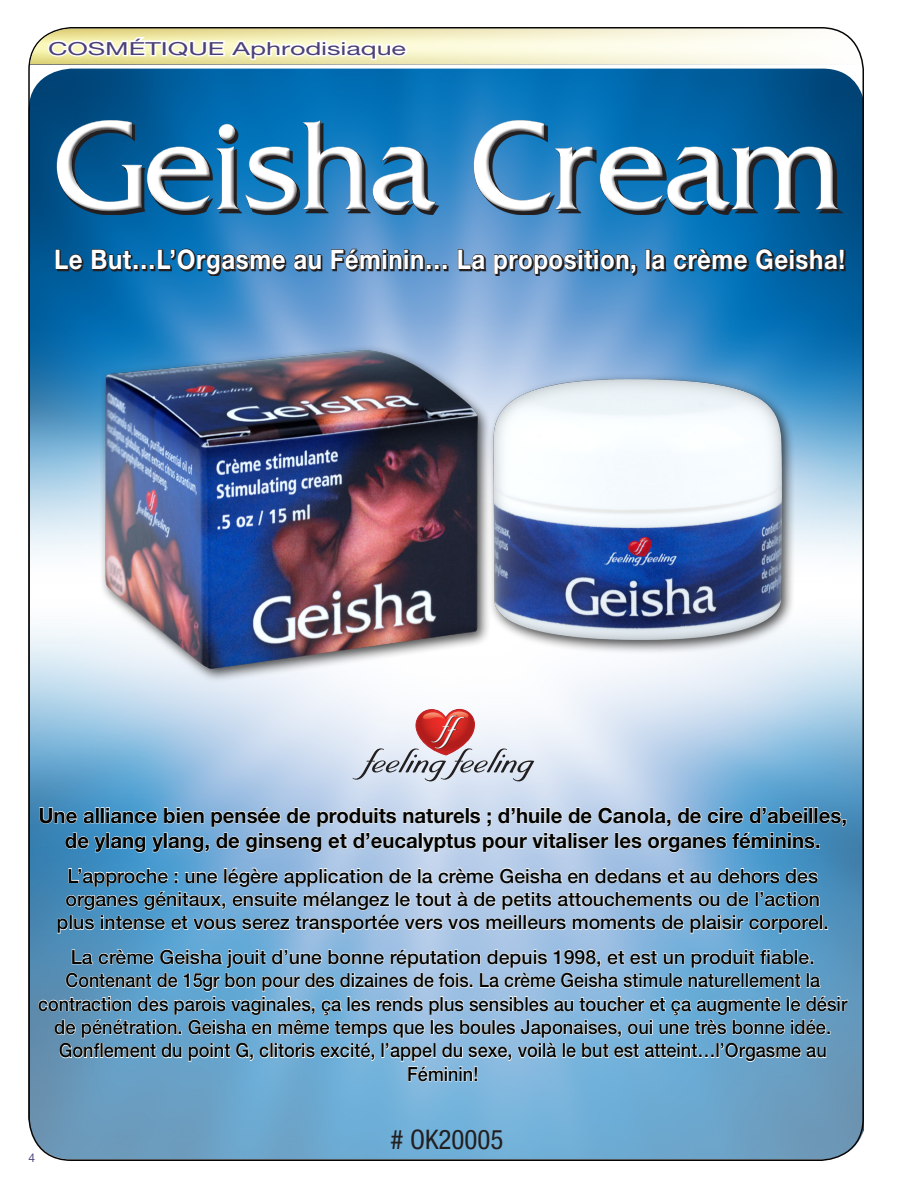
<style>
.page{position:relative;width:918px;height:1188px;background:#fff}
.page>*{position:absolute;margin:0;border:0;box-sizing:border-box;transform-origin:0 0}
.t1{font:132px "Friz Quadrata Std";color:#fff}
.t2{font:700 27px "Helvetica Neue LT Std";letter-spacing:.025em;color:#fff;scale:.89 1}
.t3{font:condensed 27px "Helvetica Neue LT Std";color:#231f20}
.t4{font:700 21px "Helvetica Neue LT Std";color:#040503}
.t5{font:500 19.5px "Helvetica Neue LT Std";color:#040503}
.t6{font:500 19.5px "Helvetica Neue LT Std";color:#040503;scale:.92 1}
.t7{font:500 19.5px/23.4px "Helvetica Neue LT Std";color:#040503;text-align:center;scale:.93 1}
.t8{font:500 19.5px "Helvetica Neue LT Std";color:#040503;scale:.94 1}
.t9{font:18px "Helvetica Neue LT Std";letter-spacing:-.005em;color:#4c4177;scale:1.5 1}
.t10{font:12px "Helvetica Neue LT Std";color:#51447d}
</style>
<div class="page">
<img style="left:31px;top:90px;width:833px;height:1069px">
<img style="left:28px;top:28px;width:834px;height:62px">
<img style="left:84px;top:316px;width:718px;height:381px">
<svg style="left:46px;top:31px;width:363px;height:30px"></svg>
<svg style="left:39px;top:807px;width:808px;height:46px;background:#a1c4e2"></svg>
<svg style="left:57px;top:868px;width:771px;height:66px;background:#9ec3e2"></svg>
<svg style="left:38px;top:949px;width:810px;height:133px;background:#8ebbdb"></svg>
<svg style="left:57px;top:250px;width:789px;height:26px;background:#387db4"></svg>
<svg style="left:55px;top:249px;width:28px;height:21px"></svg>
<svg style="left:91px;top:248px;width:195px;height:27px;background:#1e5278"></svg>
<svg style="left:293px;top:254px;width:29px;height:16px"></svg>
<svg style="left:331px;top:248px;width:116px;height:22px;background:#425c79"></svg>
<svg style="left:458px;top:249px;width:28px;height:21px"></svg>
<svg style="left:494px;top:249px;width:142px;height:25px;background:#3c5a77"></svg>
<div style="left:646px;top:249px;width:4px;height:20px;border:1px solid #231f20"></div>
<svg style="left:652px;top:254px;width:14px;height:16px"></svg>
<svg style="left:673px;top:249px;width:75px;height:21px;background:#174767"></svg>
<svg style="left:756px;top:248px;width:88px;height:22px;background:#143954"></svg>
<div style="left:52px;top:116px;width:790px;height:96px;background:#fff;opacity:.75"></div>
<div style="left:58px;top:118px;width:785px;height:98px;background:#231f20;opacity:.75"></div>
<svg style="left:353px;top:709px;width:181px;height:72px"></svg>
<p class="t9" style="left:48px;top:38px;width:240px">COSMÉTIQUE Aphrodisiaque</p>
<h1 class="t1" style="left:54px;top:93px;width:790px">Geisha Cream</h1>
<p class="t2" style="left:54px;top:242px;width:890px">Le But…L’Orgasme au Féminin… La proposition, la crème Geisha!</p>
<p class="t4" style="left:39px;top:802px;width:810px">Une alliance bien pensée de produits naturels ; d’huile de Canola, de cire d’abeilles,</p>
<p class="t4" style="left:65px;top:828px;width:757px">de ylang ylang, de ginseng et d’eucalyptus pour vitaliser les organes féminins.</p>
<p class="t5" style="left:67px;top:864px;width:752px">L’approche : une légère application de la crème Geisha en dedans et au dehors des</p>
<p class="t5" style="left:65px;top:887px;width:756px">organes génitaux, ensuite mélangez le tout à de petits attouchements ou de l’action</p>
<p class="t5" style="left:57px;top:911px;width:774px">plus intense et vous serez transportée vers vos meilleurs moments de plaisir corporel.</p>
<p class="t5" style="left:71px;top:945px;width:746px">La crème Geisha jouit d’une bonne réputation depuis 1998, et est un produit fiable.</p>
<p class="t6" style="left:65px;top:969px;width:822px">Contenant de 15gr bon pour des dizaines de fois. La crème Geisha stimule naturellement la</p>
<p class="t6" style="left:38px;top:992px;width:881px">contraction des parois vaginales, ça les rends plus sensibles au toucher et ça augmente le désir</p>
<p class="t8" style="left:54px;top:1015px;width:828px">de pénétration. Geisha en même temps que les boules Japonaises, oui une très bonne idée.</p>
<p class="t7" style="left:59px;top:1039px;width:827px">Gonflement du point G, clitoris excité, l’appel du sexe, voilà le but est atteint…l’Orgasme au<br>Féminin!</p>
<p class="t10" style="left:28px;top:1150px;width:8px">4</p>
<p class="t3" style="left:391px;top:1124px;width:114px"># OK20005</p>
</div>
